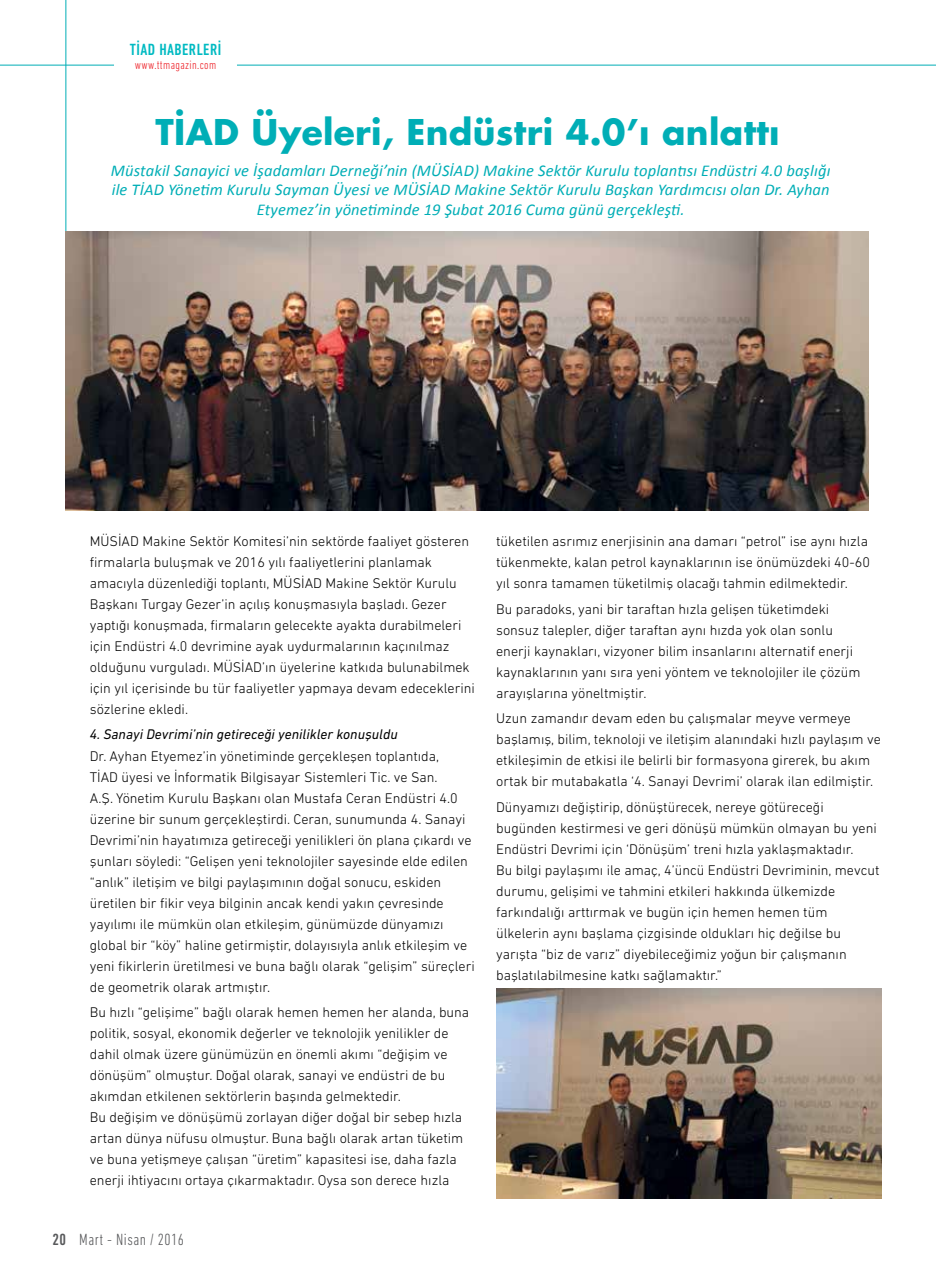
<style>
.page{position:relative;width:936px;height:1276px;background:#fff}
.page>*{position:absolute;margin:0;border:0;box-sizing:border-box;transform-origin:0 0}
.t1{font:34.5px "Futura Bold Tr";letter-spacing:.01em;color:#00aeb6}
.t2{font:italic 16.5px/19.5px "Calibri";letter-spacing:.01em;color:#00aeb6;text-align:center}
.t3{font:300 condensed 16.5px "DIN Next LT Pro";letter-spacing:.03em;color:#58595b}
.t4{font:500 condensed 16.5px "DIN Next LT Pro";letter-spacing:.03em;color:#00bac2}
.t5{font:300 14.25px/21px "DIN Next LT Pro";color:#000}
.t6{font:italic 14.25px "DIN Next LT Pro";color:#000}
.t7{font:300 condensed 12.3px "DIN Next LT Pro";letter-spacing:.03em;color:#ed1d24}
.s1{font-weight:500}
</style>
<div class="page">
<hr style="left:237px;top:65px;width:698px;height:1px;background:#00aeb6">
<hr style="left:65px;top:0;width:1px;height:347px;background:#00aeb6">
<hr style="left:0;top:65px;width:114px;height:1px;background:#00aeb6">
<img style="left:66px;top:232px;width:802px;height:278px">
<img style="left:496px;top:989px;width:385px;height:209px">
<p class="t4" style="left:130px;top:40px;width:93px">TİAD HABERLERİ</p>
<p class="t7" style="left:135px;top:58px;width:83px">www.ttmagazin.com</p>
<h1 class="t1" style="left:155px;top:108px;width:625px">TİAD Üyeleri, Endüstri 4.0’ı anlattı</h1>
<p class="t2" style="left:111px;top:160px;width:721px">Müstakil Sanayici ve İşadamları Derneği’nin (MÜSİAD) Makine Sektör Kurulu toplantısı Endüstri 4.0 başlığı ile TİAD Yönetim Kurulu Sayman Üyesi ve MÜSİAD Makine Sektör Kurulu Başkan Yardımcısı olan Dr. Ayhan<br>Etyemez’in yönetiminde 19 Şubat 2016 Cuma günü gerçekleşti.</p>
<p class="t5" style="left:90px;top:530px;width:386px">MÜSİAD Makine Sektör Komitesi’nin sektörde faaliyet gösteren firmalarla buluşmak ve 2016 yılı faaliyetlerini planlamak amacıyla düzenlediği toplantı, MÜSİAD Makine Sektör Kurulu Başkanı Turgay Gezer’in açılış konuşmasıyla başladı. Gezer yaptığı konuşmada, firmaların gelecekte ayakta durabilmeleri için Endüstri 4.0 devrimine ayak uydurmalarının kaçınılmaz olduğunu vurguladı. MÜSİAD’ın üyelerine katkıda bulunabilmek için yıl içerisinde bu tür faaliyetler yapmaya devam edeceklerini sözlerine ekledi.</p>
<p class="t6" style="left:90px;top:726px;width:309px">4. Sanayi Devrimi’nin getireceği yenilikler konuşuldu</p>
<p class="t5" style="left:90px;top:745px;width:386px">Dr. Ayhan Etyemez’in yönetiminde gerçekleşen toplantıda,<br>TİAD üyesi ve İnformatik Bilgisayar Sistemleri Tic. ve San.<br>A.Ş. Yönetim Kurulu Başkanı olan Mustafa Ceran Endüstri 4.0 üzerine bir sunum gerçekleştirdi. Ceran, sunumunda 4. Sanayi Devrimi’nin hayatımıza getireceği yenilikleri ön plana çıkardı ve şunları söyledi: “Gelişen yeni teknolojiler sayesinde elde edilen “anlık” iletişim ve bilgi paylaşımının doğal sonucu, eskiden üretilen bir fikir veya bilginin ancak kendi yakın çevresinde yayılımı ile mümkün olan etkileşim, günümüzde dünyamızı global bir “köy” haline getirmiştir, dolayısıyla anlık etkileşim ve yeni fikirlerin üretilmesi ve buna bağlı olarak “gelişim” süreçleri de geometrik olarak artmıştır.</p>
<p class="t5" style="left:90px;top:1001px;width:381px">Bu hızlı “gelişime” bağlı olarak hemen hemen her alanda, buna politik, sosyal, ekonomik değerler ve teknolojik yenilikler de dahil olmak üzere günümüzün en önemli akımı “değişim ve dönüşüm” olmuştur. Doğal olarak, sanayi ve endüstri de bu akımdan etkilenen sektörlerin başında gelmektedir.<br>Bu değişim ve dönüşümü zorlayan diğer doğal bir sebep hızla artan dünya nüfusu olmuştur. Buna bağlı olarak artan tüketim ve buna yetişmeye çalışan “üretim” kapasitesi ise, daha fazla enerji ihtiyacını ortaya çıkarmaktadır. Oysa son derece hızla</p>
<p class="t3" style="left:52px;top:1229px;width:133px"><span class="s1">20</span> Mart - Nisan / 2016</p>
<p class="t5" style="left:496px;top:530px;width:375px">tüketilen asrımız enerjisinin ana damarı “petrol” ise aynı hızla tükenmekte, kalan petrol kaynaklarının ise önümüzdeki 40-60 yıl sonra tamamen tüketilmiş olacağı tahmin edilmektedir.</p>
<p class="t5" style="left:496px;top:598px;width:366px">Bu paradoks, yani bir taraftan hızla gelişen tüketimdeki sonsuz talepler, diğer taraftan aynı hızda yok olan sonlu enerji kaynakları, vizyoner bilim insanlarını alternatif enerji kaynaklarının yanı sıra yeni yöntem ve teknolojiler ile çözüm arayışlarına yöneltmiştir.</p>
<p class="t5" style="left:496px;top:707px;width:386px">Uzun zamandır devam eden bu çalışmalar meyve vermeye başlamış, bilim, teknoloji ve iletişim alanındaki hızlı paylaşım ve etkileşimin de etkisi ile belirli bir formasyona girerek, bu akım ortak bir mutabakatla ‘4. Sanayi Devrimi’ olarak ilan edilmiştir.</p>
<p class="t5" style="left:496px;top:796px;width:385px">Dünyamızı değiştirip, dönüştürecek, nereye götüreceği bugünden kestirmesi ve geri dönüşü mümkün olmayan bu yeni Endüstri Devrimi için ‘Dönüşüm’ treni hızla yaklaşmaktadır.<br>Bu bilgi paylaşımı ile amaç, 4’üncü Endüstri Devriminin, mevcut durumu, gelişimi ve tahmini etkileri hakkında ülkemizde farkındalığı arttırmak ve bugün için hemen hemen tüm ülkelerin aynı başlama çizgisinde oldukları hiç değilse bu yarışta “biz de varız” diyebileceğimiz yoğun bir çalışmanın başlatılabilmesine katkı sağlamaktır.”</p>
</div>
